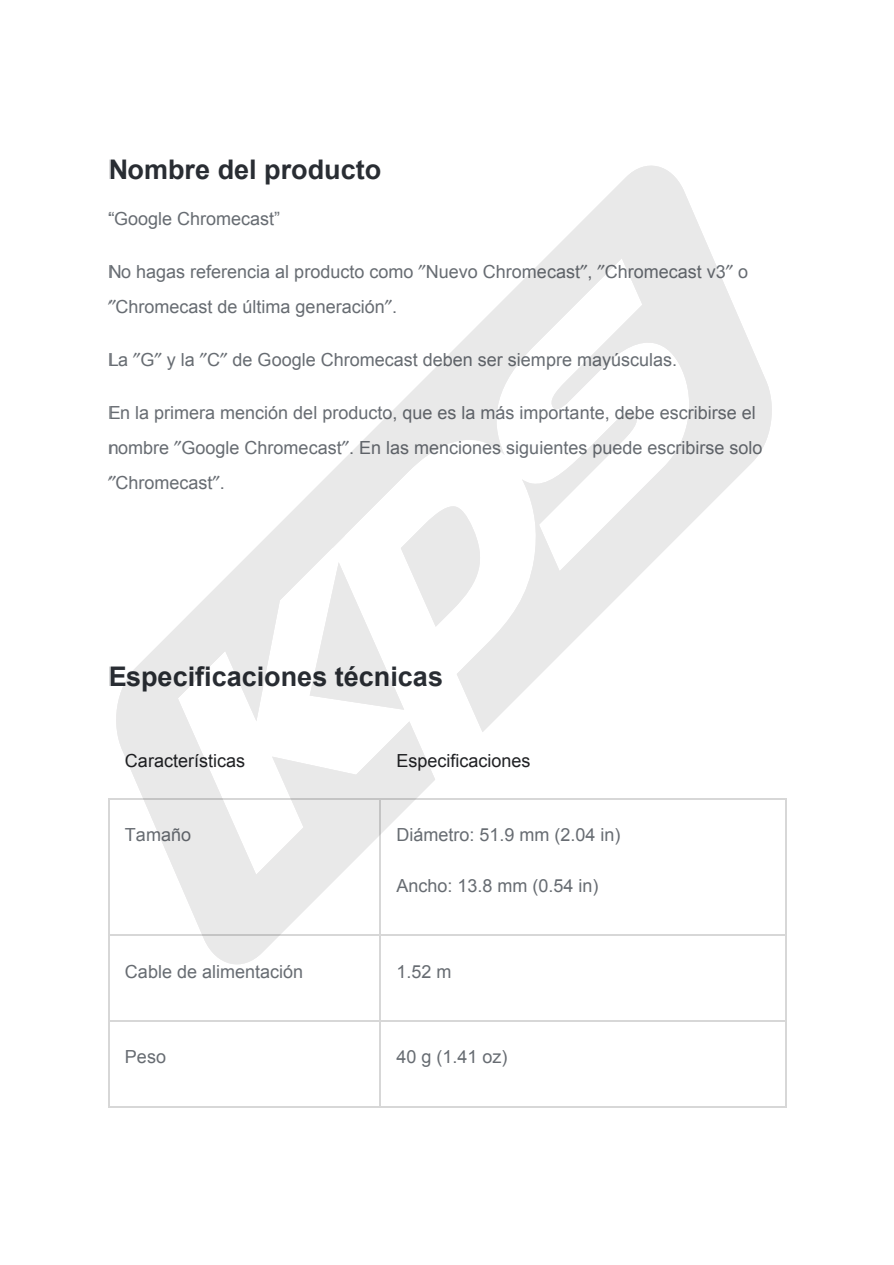
<style>
.page{position:relative;width:894px;height:1265px;background:#fff}
.page>*{position:absolute;margin:0;border:0;box-sizing:border-box;transform-origin:0 0}
.t1{font:700 27px "Arial";color:#292d33}
.t2{font:18px/35px "Arial";color:#676c72}
.t3{font:18px "Arial";color:#202124}
.s1{font-family:"Free Serif"}
</style>
<div class="page">
<hr style="left:379px;top:1106px;width:408px;height:1px;background:#d7d7d7">
<hr style="left:786px;top:1020px;width:1px;height:87px;background:#d7d7d7">
<hr style="left:108px;top:1106px;width:273px;height:1px;background:#d7d7d7">
<hr style="left:108px;top:1020px;width:1px;height:87px;background:#d7d7d7">
<hr style="left:379px;top:1020px;width:2px;height:87px;background:#d7d7d7">
<hr style="left:379px;top:1020px;width:408px;height:1px;background:#d7d7d7">
<hr style="left:786px;top:935px;width:1px;height:86px;background:#d7d7d7">
<hr style="left:108px;top:1020px;width:273px;height:1px;background:#d7d7d7">
<hr style="left:108px;top:935px;width:1px;height:86px;background:#d7d7d7">
<hr style="left:379px;top:935px;width:2px;height:86px;background:#d7d7d7">
<hr style="left:379px;top:935px;width:408px;height:1px;background:#d7d7d7">
<hr style="left:786px;top:798px;width:1px;height:138px;background:#d7d7d7">
<hr style="left:108px;top:935px;width:273px;height:1px;background:#d7d7d7">
<hr style="left:108px;top:798px;width:1px;height:138px;background:#d7d7d7">
<hr style="left:379px;top:798px;width:407px;height:1px;background:#d7d7d7">
<hr style="left:108px;top:798px;width:271px;height:1px;background:#d7d7d7">
<svg style="left:116px;top:166px;width:656px;height:798px"></svg>
<svg style="left:310px;top:505px;width:177px;height:205px"></svg>
<h1 class="t1" style="left:108px;top:151px;width:275px">Nombre del producto</h1>
<p class="t2" style="left:108px;top:201px;width:174px">“Google Chromecast”</p>
<p class="t2" style="left:108px;top:254px;width:642px">No hagas referencia al producto como <span class="s1">ʺ</span>Nuevo Chromecast<span class="s1">ʺ</span>, <span class="s1">ʺ</span>Chromecast v3<span class="s1">ʺ</span> o <span class="s1">ʺ</span>Chromecast de última generación<span class="s1">ʺ</span>.</p>
<p class="t2" style="left:108px;top:342px;width:571px">La <span class="s1">ʺ</span>G<span class="s1">ʺ</span> y la <span class="s1">ʺ</span>C<span class="s1">ʺ</span> de Google Chromecast deben ser siempre mayúsculas.</p>
<p class="t2" style="left:108px;top:395px;width:656px">En la primera mención del producto, que es la más importante, debe escribirse el nombre <span class="s1">ʺ</span>Google Chromecast<span class="s1">ʺ</span>. En las menciones siguientes puede escribirse solo <span class="s1">ʺ</span>Chromecast<span class="s1">ʺ</span>.</p>
<h1 class="t1" style="left:108px;top:657px;width:336px">Especificaciones técnicas</h1>
<p class="t3" style="left:125px;top:748px;width:122px">Características</p>
<p class="t3" style="left:396px;top:748px;width:136px">Especificaciones</p>
<p class="t2" style="left:125px;top:817px;width:68px">Tamaño</p>
<p class="t2" style="left:396px;top:817px;width:226px">Diámetro: 51.9 mm (2.04 in)</p>
<p class="t2" style="left:396px;top:868px;width:204px">Ancho: 13.8 mm (0.54 in)</p>
<p class="t2" style="left:125px;top:953px;width:180px">Cable de alimentación</p>
<p class="t2" style="left:396px;top:953px;width:57px">1.52 m</p>
<p class="t2" style="left:125px;top:1039px;width:43px">Peso</p>
<p class="t2" style="left:396px;top:1039px;width:113px">40 g (1.41 oz)</p>
</div>
